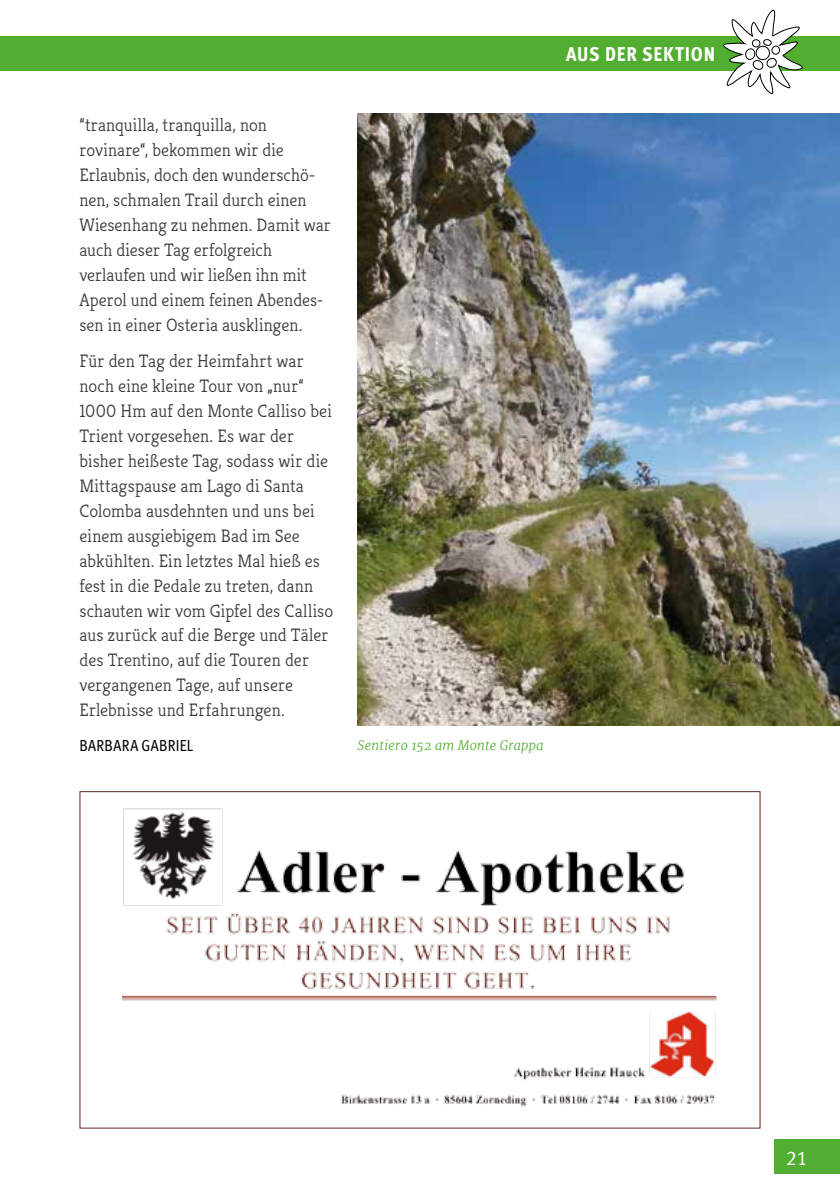
<style>
.page{position:relative;width:840px;height:1191px;background:#fff}
.page>*{position:absolute;margin:0;border:0;box-sizing:border-box;transform-origin:0 0}
.t1{font:20px "Meta Cond Extra Bold LF";letter-spacing:.035em;color:#fff}
.t2{font:20px "Meta Caps";color:#fff}
.t3{font:300 18px/25px "Kreon";letter-spacing:.005em;color:#3b3b3a}
.t4{font:16px "Meta Cond Book LF";letter-spacing:.025em;color:#000}
.t5{font:italic 300 13px "Merriweather";letter-spacing:.015em;color:#51ae30}
</style>
<div class="page">
<div style="left:774px;top:1140px;width:65px;height:34px;background:#51ae30"></div>
<img style="left:122px;top:808px;width:595px;height:299px">
<div style="left:0;top:37px;width:839px;height:34px;background:#51ae30"></div>
<img style="left:357px;top:113px;width:482px;height:612px">
<svg style="left:720px;top:9px;width:87px;height:86px"></svg>
<p class="t3" style="left:79px;top:113px;width:253px">“tranquilla, tranquilla, non rovinare“, bekommen wir die<br>Erlaubnis, doch den wunderschö&shy;nen, schmalen Trail durch einen<br>Wiesenhang zu nehmen. Damit war auch dieser Tag erfolgreich verlaufen und wir ließen ihn mit<br>Aperol und einem feinen Abendes&shy;sen in einer Osteria ausklingen.</p>
<p class="t3" style="left:79px;top:349px;width:255px">Für den Tag der Heimfahrt war noch eine kleine Tour von „nur“<br>1000 Hm auf den Monte Calliso bei<br>Trient vorgesehen. Es war der bisher heißeste Tag, sodass wir die<br>Mittagspause am Lago di Santa<br>Colomba ausdehnten und uns bei einem ausgiebigem Bad im See abkühlten. Ein letztes Mal hieß es fest in die Pedale zu treten, dann schauten wir vom Gipfel des Calliso aus zurück auf die Berge und Täler des Trentino, auf die Touren der vergangenen Tage, auf unsere<br>Erlebnisse und Erfahrungen.</p>
<p class="t4" style="left:79px;top:736px;width:115px">BARBARA GABRIEL</p>
<p class="t5" style="left:357px;top:737px;width:187px">Sentiero 152 am Monte Grappa</p>
<p class="t1" style="left:566px;top:42px;width:150px">AUS DER SEKTION</p>
<p class="t2" style="left:785px;top:1146px;width:22px">21</p>
</div>
